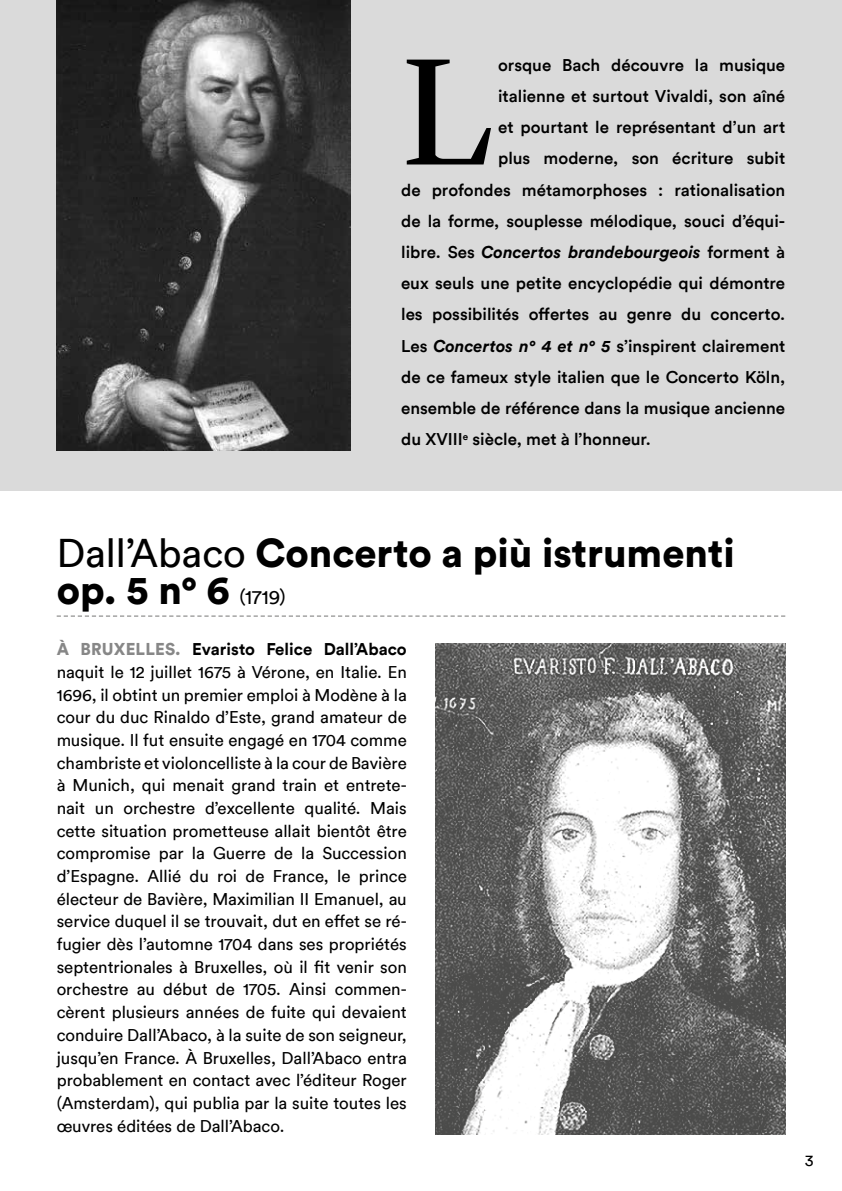
<style>
.page{position:relative;width:842px;height:1191px;background:#fff}
.page>*{position:absolute;margin:0;border:0;box-sizing:border-box;transform-origin:0 0}
.t1{font:157.8px "Lyon Display";color:#000}
.t2{font:900 40px/36.8px "Circular Std";color:#000}
.t3{font:17px/22.6px "Circular";color:#000;text-align:justify}
.t4{font:500 17px/31.2px "Circular";color:#000;text-align:right}
.t5{font:italic 700 17px "Circular Std";color:#000}
.t6{font:16px "Circular";color:#000}
.s1{font-family:"Circular";font-weight:500;font-style:normal}
.s2{font-family:"Circular Std";font-weight:700;font-style:italic}
.s3{font-family:"Circular";font-weight:400}
.s4{font-family:"Circular";font-weight:400;font-size:20px}
.s5{font-family:"Circular Std";font-weight:900;color:#878787}
.s6{font-weight:700}
</style>
<div class="page">
<div style="left:0;top:0;width:842px;height:490px;background:#dadada"></div>
<svg style="left:57px;top:615px;width:728px;height:2px"></svg>
<img style="left:57px;top:0;width:293px;height:451px">
<img style="left:435px;top:644px;width:350px;height:490px">
<p class="t4" style="left:401px;top:49px;width:386px">orsque Bach découvre la musique<br>italienne et surtout Vivaldi, son aîné<br>et pourtant le représentant d’un art<br>plus moderne, son écriture subit<br>de profondes métamorphoses : rationalisation de la forme, souplesse mélodique, souci d’équi-</p>
<p class="t5" style="left:401px;top:241px;width:386px"><span class="s1">libre. Ses</span> Concertos brandebourgeois <span class="s1">forment à</span></p>
<p class="t4" style="left:401px;top:267px;width:386px;text-align:justify">eux seuls une petite encyclopédie qui démontre les possibilités offertes au genre du concerto.<br>Les <span class="s2">Concertos n° 4 et n° 5</span> s’inspirent clairement de ce fameux style italien que le Concerto Köln, ensemble de référence dans la musique ancienne du XVIII<sup>e</sup> siècle, met à l’honneur.</p>
<h1 class="t1" style="left:401px;top:-6px;width:94px">L</h1>
<h2 class="t2" style="left:57px;top:534px;width:679px"><span class="s3">Dall’Abaco</span> Concerto a più istrumenti op. 5 n° 6 <span class="s4">(1719)</span></h2>
<p class="t3" style="left:57px;top:637px;width:352px"><span class="s5">À BRUXELLES.</span> <span class="s6">Evaristo Felice Dall’Abaco </span>naquit le 12 juillet 1675 à Vérone, en Italie. En 1696, il obtint un premier emploi à Modène à la cour du duc Rinaldo d’Este, grand amateur de musique. Il fut ensuite engagé en 1704 comme chambriste et violoncelliste à la cour de Bavière à Munich, qui menait grand train et entrete&shy;nait un orchestre d’excellente qualité. Mais cette situation prometteuse allait bientôt être compromise par la Guerre de la Succession d’Espagne. Allié du roi de France, le prince électeur de Bavière, Maximilian II Emanuel, au service duquel il se trouvait, dut en effet se ré&shy;fugier dès l’automne 1704 dans ses propriétés septentrionales à Bruxelles, où il fit venir son orchestre au début de 1705. Ainsi commen&shy;cèrent plusieurs années de fuite qui devaient conduire Dall’Abaco, à la suite de son seigneur, jusqu’en France. À Bruxelles, Dall’Abaco entra probablement en contact avec l’éditeur Roger (Amsterdam), qui publia par la suite toutes les œuvres éditées de Dall’Abaco.</p>
<p class="t6" style="left:805px;top:1149px;width:10px">3</p>
</div>
